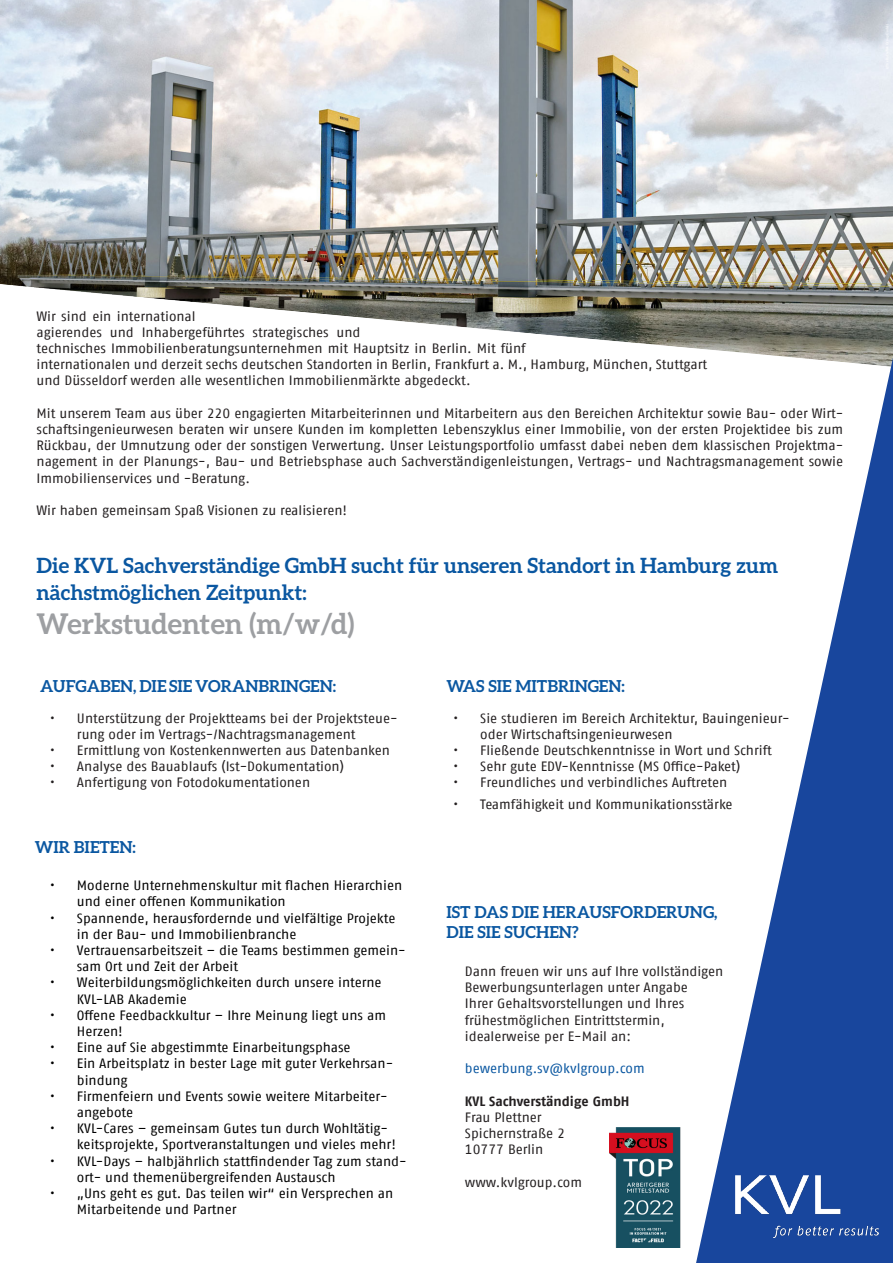
<style>
.page{position:relative;width:893px;height:1263px;background:#fff}
.page>*{position:absolute;margin:0;border:0;box-sizing:border-box;transform-origin:0 0}
.t1{font:700 28.5px "Aleo";color:#9d9fa2}
.t2{font:700 21px/27px "Aleo";color:#0a57a1}
.t3{font:700 16.5px "Aleo";color:#0a57a1}
.Absatzformat_4{font:13.5px/16.2px "Fago Offc";letter-spacing:-.005em;color:#231f20}
.t4{font:13.5px/16.2px "Fago Offc";letter-spacing:-.005em;color:#000001}
.t5{font:13.5px "Fago Offc";letter-spacing:-.005em;color:#0a57a1}
.t6{font:700 13.5px "Fago Offc";color:#231f20}
</style>
<div class="page">
<img style="left:0;top:0;width:893px;height:358px">
<svg style="left:696px;top:358px;width:197px;height:905px"></svg>
<img style="left:736px;top:1175px;width:142px;height:62px">
<img style="left:609px;top:1128px;width:72px;height:119px">
<p class="Absatzformat_4" style="left:37px;top:308px;width:672px">Wir sind ein international<br>agierendes und Inhabergeführtes strategisches und<br>technisches Immobilienberatungsunternehmen mit Hauptsitz in Berlin. Mit fünf<br>internationalen und derzeit sechs deutschen Standorten in Berlin, Frankfurt a. M., Hamburg, München, Stuttgart und Düsseldorf werden alle wesentlichen Immobilienmärkte abgedeckt.</p>
<p class="Absatzformat_4" style="left:37px;top:405px;width:808px;text-align:justify">Mit unserem Team aus über 220 engagierten Mitarbeiterinnen und Mitarbeitern aus den Bereichen Architektur sowie Bau- oder Wirt&shy;schaftsingenieurwesen beraten wir unsere Kunden im kompletten Lebenszyklus einer Immobilie, von der ersten Projektidee bis zum Rückbau, der Umnutzung oder der sonstigen Verwertung. Unser Leistungsportfolio umfasst dabei neben dem klassischen Projektma&shy;nagement in der Planungs-, Bau- und Betriebsphase auch Sachverständigenleistungen, Vertrags- und Nachtragsmanagement sowie Immobilienservices und -Beratung.</p>
<p class="Absatzformat_4" style="left:37px;top:502px;width:312px">Wir haben gemeinsam Spaß Visionen zu realisieren!</p>
<p class="t2" style="left:37px;top:551px;width:743px">Die KVL Sachverständige GmbH sucht für unseren Standort in Hamburg zum nächstmöglichen Zeitpunkt:</p>
<p class="t1" style="left:37px;top:607px;width:319px">Werkstudenten (m/w/d)</p>
<p class="t3" style="left:40px;top:676px;width:297px">AUFGABEN, DIE SIE VORANBRINGEN:</p>
<p class="t3" style="left:446px;top:676px;width:180px">WAS SIE MITBRINGEN:</p>
<p class="Absatzformat_4" style="left:77px;top:710px;width:322px;text-indent:-27px">• Unterstützung der Projektteams bei der Projektsteue&shy;rung oder im Vertrags-/Nachtragsmanagement</p>
<p class="Absatzformat_4" style="left:50px;top:742px;width:341px">• Ermittlung von Kostenkennwerten aus Datenbanken</p>
<p class="Absatzformat_4" style="left:50px;top:759px;width:296px">• Analyse des Bauablaufs (Ist-Dokumentation)</p>
<p class="Absatzformat_4" style="left:50px;top:775px;width:262px">• Anfertigung von Fotodokumentationen</p>
<p class="t3" style="left:35px;top:838px;width:102px">WIR BIETEN:</p>
<p class="t4" style="left:77px;top:877px;width:327px;text-indent:-27px">• Moderne Unternehmenskultur mit flachen Hierarchien und einer offenen Kommunikation</p>
<p class="t4" style="left:77px;top:910px;width:320px;text-indent:-27px">• Spannende, herausfordernde und vielfältige Projekte in der Bau- und Immobilienbranche</p>
<p class="t4" style="left:77px;top:942px;width:330px;text-indent:-27px">• Vertrauensarbeitszeit – die Teams bestimmen gemein&shy;sam Ort und Zeit der Arbeit</p>
<p class="t4" style="left:77px;top:975px;width:306px;text-indent:-27px">• Weiterbildungsmöglichkeiten durch unsere interne<br>KVL-LAB Akademie</p>
<p class="t4" style="left:77px;top:1007px;width:311px;text-indent:-27px">• Offene Feedbackkultur – Ihre Meinung liegt uns am<br>Herzen!</p>
<p class="t4" style="left:50px;top:1039px;width:302px">• Eine auf Sie abgestimmte Einarbeitungsphase</p>
<p class="t4" style="left:77px;top:1056px;width:318px;text-indent:-27px">• Ein Arbeitsplatz in bester Lage mit guter Verkehrsan&shy;bindung</p>
<p class="t4" style="left:77px;top:1088px;width:312px;text-indent:-27px">• Firmenfeiern und Events sowie weitere Mitarbeiter&shy;angebote</p>
<p class="t4" style="left:77px;top:1120px;width:321px;text-indent:-27px">• KVL-Cares – gemeinsam Gutes tun durch Wohltätig&shy;keitsprojekte, Sportveranstaltungen und vieles mehr!</p>
<p class="t4" style="left:77px;top:1153px;width:331px;text-indent:-27px">• KVL-Days – halbjährlich stattfindender Tag zum stand&shy;ort- und themenübergreifenden Austausch</p>
<p class="t4" style="left:77px;top:1185px;width:318px;text-indent:-27px">• „Uns geht es gut. Das teilen wir“ ein Versprechen an<br>Mitarbeitende und Partner</p>
<p class="Absatzformat_4" style="left:480px;top:710px;width:311px;text-indent:-27px">• Sie studieren im Bereich Architektur, Bauingenieur&shy;oder Wirtschaftsingenieurwesen</p>
<p class="Absatzformat_4" style="left:453px;top:742px;width:320px">• Fließende Deutschkenntnisse in Wort und Schrift</p>
<p class="Absatzformat_4" style="left:453px;top:759px;width:288px">• Sehr gute EDV-Kenntnisse (MS Office-Paket)</p>
<p class="Absatzformat_4" style="left:453px;top:775px;width:275px">• Freundliches und verbindliches Auftreten</p>
<p class="Absatzformat_4" style="left:453px;top:796px;width:281px">• Teamfähigkeit und Kommunikationsstärke</p>
<p class="t3" style="left:446px;top:903px;width:272px">IST DAS DIE HERAUSFORDERUNG,</p>
<p class="t3" style="left:446px;top:922px;width:134px">DIE SIE SUCHEN?</p>
<p class="Absatzformat_4" style="left:465px;top:963px;width:260px">Dann freuen wir uns auf Ihre vollständigen</p>
<p class="Absatzformat_4" style="left:465px;top:979px;width:225px">Bewerbungsunterlagen unter Angabe</p>
<p class="Absatzformat_4" style="left:465px;top:996px;width:221px">Ihrer Gehaltsvorstellungen und Ihres</p>
<p class="Absatzformat_4" style="left:465px;top:1012px;width:201px">frühestmöglichen Eintrittstermin,</p>
<p class="Absatzformat_4" style="left:465px;top:1028px;width:168px">idealerweise per E-Mail an:</p>
<p class="t5" style="left:465px;top:1061px;width:181px">bewerbung.sv@kvlgroup.com</p>
<p class="t6" style="left:465px;top:1093px;width:166px">KVL Sachverständige GmbH</p>
<p class="Absatzformat_4" style="left:465px;top:1109px;width:78px">Frau Plettner</p>
<p class="Absatzformat_4" style="left:465px;top:1125px;width:101px">Spichernstraße 2</p>
<p class="Absatzformat_4" style="left:465px;top:1141px;width:80px">10777 Berlin</p>
<p class="Absatzformat_4" style="left:465px;top:1174px;width:119px">www.kvlgroup.com</p>
</div>
